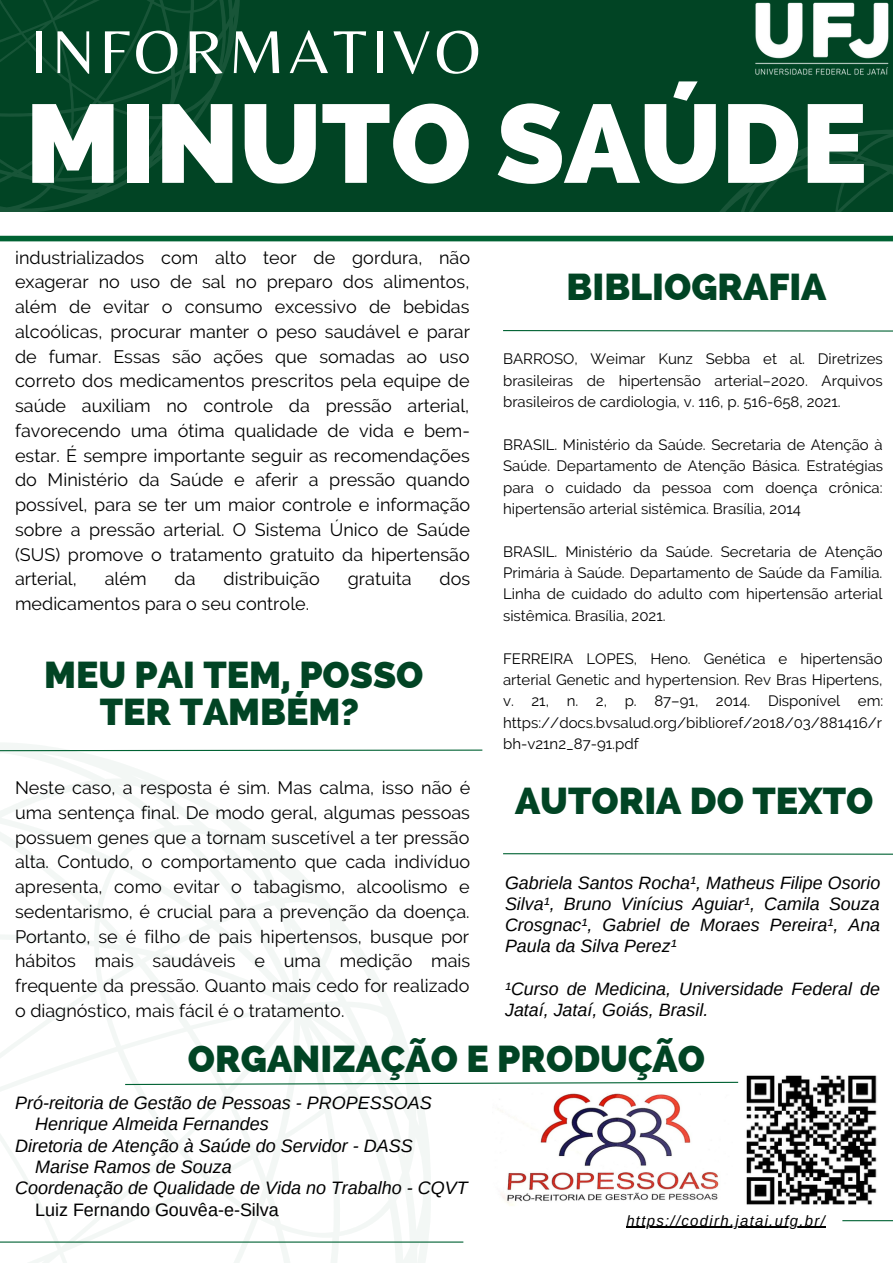
<style>
.page{position:relative;width:893px;height:1264px;background:#fff}
.page>*{position:absolute;margin:0;border:0;box-sizing:border-box;transform-origin:0 0}
.t1{font:800 110.85px "Raleway";color:#fff}
.t2{font:63px "Belleza";letter-spacing:.07em;color:#fff}
.t3{font:800 37.5px/37px "Raleway";color:#014424;text-align:center}
.t4{font:18px/24.8px "Raleway";color:#000;text-align:justify}
.t5{font:italic 18px "Arimo";color:#000}
.t6{font:18px "Arimo";color:#000}
.t7{font:italic 17.85px/21.1px "Arimo";color:#000;text-align:justify}
.t8{font:15px/21.3px "Raleway";color:#000;text-align:justify}
.t9{font:italic 15px "Arimo";letter-spacing:.085em;color:#000}
</style>
<div class="page">
<svg style="left:0;top:743px;width:431px;height:519px"></svg>
<div style="left:0;top:0;width:892px;height:212px;background:#014424"></div>
<svg style="left:0;top:0;width:240px;height:212px"></svg>
<svg style="left:668px;top:130px;width:224px;height:112px"></svg>
<div style="left:0;top:236px;width:892px;height:5px;background:#006233"></div>
<hr style="left:0;top:1241px;width:463px;height:1px;background:#006233">
<hr style="left:842px;top:1220px;width:50px;height:1px;background:#006233">
<svg style="left:503px;top:853px;width:389px;height:2px"></svg>
<svg style="left:124px;top:1081px;width:615px;height:4px"></svg>
<img style="left:755px;top:2px;width:134px;height:73px">
<svg style="left:503px;top:330px;width:389px;height:2px"></svg>
<svg style="left:0;top:749px;width:483px;height:2px"></svg>
<img style="left:746px;top:1075px;width:131px;height:130px">
<img style="left:500px;top:1093px;width:219px;height:113px">
<hr style="left:626px;top:1226px;width:200px;height:1px;background:#000">
<h2 class="t2" style="left:30px;top:15px;width:451px">INFORMATIVO</h2>
<h1 class="t1" style="left:26px;top:79px;width:843px">MINUTO SAÚDE</h1>
<p class="t4" style="left:15px;top:245px;width:456px">industrializados com alto teor de gordura, não exagerar no uso de sal no preparo dos alimentos, além de evitar o consumo excessivo de bebidas alcoólicas, procurar manter o peso saudável e parar de fumar. Essas são ações que somadas ao uso correto dos medicamentos prescritos pela equipe de saúde auxiliam no controle da pressão arterial, favorecendo uma ótima qualidade de vida e bem&shy;estar. É sempre importante seguir as recomendações do Ministério da Saúde e aferir a pressão quando possível, para se ter um maior controle e informação sobre a pressão arterial. O Sistema Único de Saúde (SUS) promove o tratamento gratuito da hipertensão arterial,</p>
<p class="t4" style="left:105px;top:566px;width:43px">além</p>
<p class="t4" style="left:174px;top:566px;width:22px">da</p>
<p class="t4" style="left:223px;top:566px;width:98px">distribuição</p>
<p class="t4" style="left:348px;top:566px;width:65px">gratuita</p>
<p class="t4" style="left:439px;top:566px;width:32px">dos</p>
<p class="t4" style="left:15px;top:591px;width:295px">medicamentos para o seu controle.</p>
<h3 class="t3" style="left:44px;top:655px;width:381px">MEU PAI TEM, POSSO<br>TER TAMBÉM?</h3>
<p class="t4" style="left:15px;top:775px;width:456px">Neste caso, a resposta é sim. Mas calma, isso não é uma sentença final. De modo geral, algumas pessoas possuem genes que a tornam suscetível a ter pressão alta. Contudo, o comportamento que cada indivíduo apresenta, como evitar o tabagismo, alcoolismo e sedentarismo, é crucial para a prevenção da doença.<br>Portanto, se é filho de pais hipertensos, busque por hábitos mais saudáveis e uma medição mais frequente da pressão. Quanto mais cedo for realizado o diagnóstico, mais fácil é o tratamento.</p>
<h3 class="t3" style="left:566px;top:268px;width:261px">BIBLIOGRAFIA</h3>
<p class="t8" style="left:503px;top:348px;width:381px">BARROSO, Weimar Kunz Sebba et al. Diretrizes brasileiras de hipertensão arterial–2020. Arquivos brasileiros de cardiologia, v. 116, p. 516-658, 2021.</p>
<p class="t8" style="left:503px;top:434px;width:381px">BRASIL. Ministério da Saúde. Secretaria de Atenção à Saúde. Departamento de Atenção Básica. Estratégias para o cuidado da pessoa com doença crônica: hipertensão arterial sistêmica. Brasília, 2014</p>
<p class="t8" style="left:503px;top:541px;width:381px">BRASIL. Ministério da Saúde. Secretaria de Atenção Primária à Saúde. Departamento de Saúde da Família.<br>Linha de cuidado do adulto com hipertensão arterial sistêmica. Brasília, 2021.</p>
<p class="t8" style="left:503px;top:647px;width:382px">FERREIRA LOPES, Heno. Genética e hipertensão arterial Genetic and hypertension. Rev Bras Hipertens, v. 21, n. 2, p. 87–91, 2014. Disponível em: https://docs.bvsalud.org/biblioref/2018/03/881416/r bh-v21n2_87-91.pdf</p>
<h3 class="t3" style="left:515px;top:781px;width:360px">AUTORIA DO TEXTO</h3>
<p class="t7" style="left:505px;top:872px;width:377px">Gabriela Santos Rocha¹, Matheus Filipe Osorio Silva¹, Bruno Vinícius Aguiar¹, Camila Souza Crosgnac¹, Gabriel de Moraes Pereira¹, Ana Paula da Silva Perez¹</p>
<p class="t7" style="left:505px;top:978px;width:376px">¹Curso de Medicina, Universidade Federal de<br>Jataí, Jataí, Goiás, Brasil.</p>
<h3 class="t3" style="left:188px;top:1040px;width:518px">ORGANIZAÇÃO E PRODUÇÃO</h3>
<p class="t5" style="left:15px;top:1092px;width:418px">Pró-reitoria de Gestão de Pessoas - PROPESSOAS</p>
<p class="t5" style="left:35px;top:1113px;width:235px">Henrique Almeida Fernandes</p>
<p class="t5" style="left:15px;top:1135px;width:399px">Diretoria de Atenção à Saúde do Servidor - DASS</p>
<p class="t5" style="left:35px;top:1156px;width:198px">Marise Ramos de Souza</p>
<p class="t5" style="left:15px;top:1177px;width:454px">Coordenação de Qualidade de Vida no Trabalho - CQVT</p>
<p class="t6" style="left:35px;top:1199px;width:245px">Luiz Fernando Gouvêa-e-Silva</p>
<p class="t9" style="left:626px;top:1212px;width:200px">https://codirh.jatai.ufg.br/</p>
</div>
